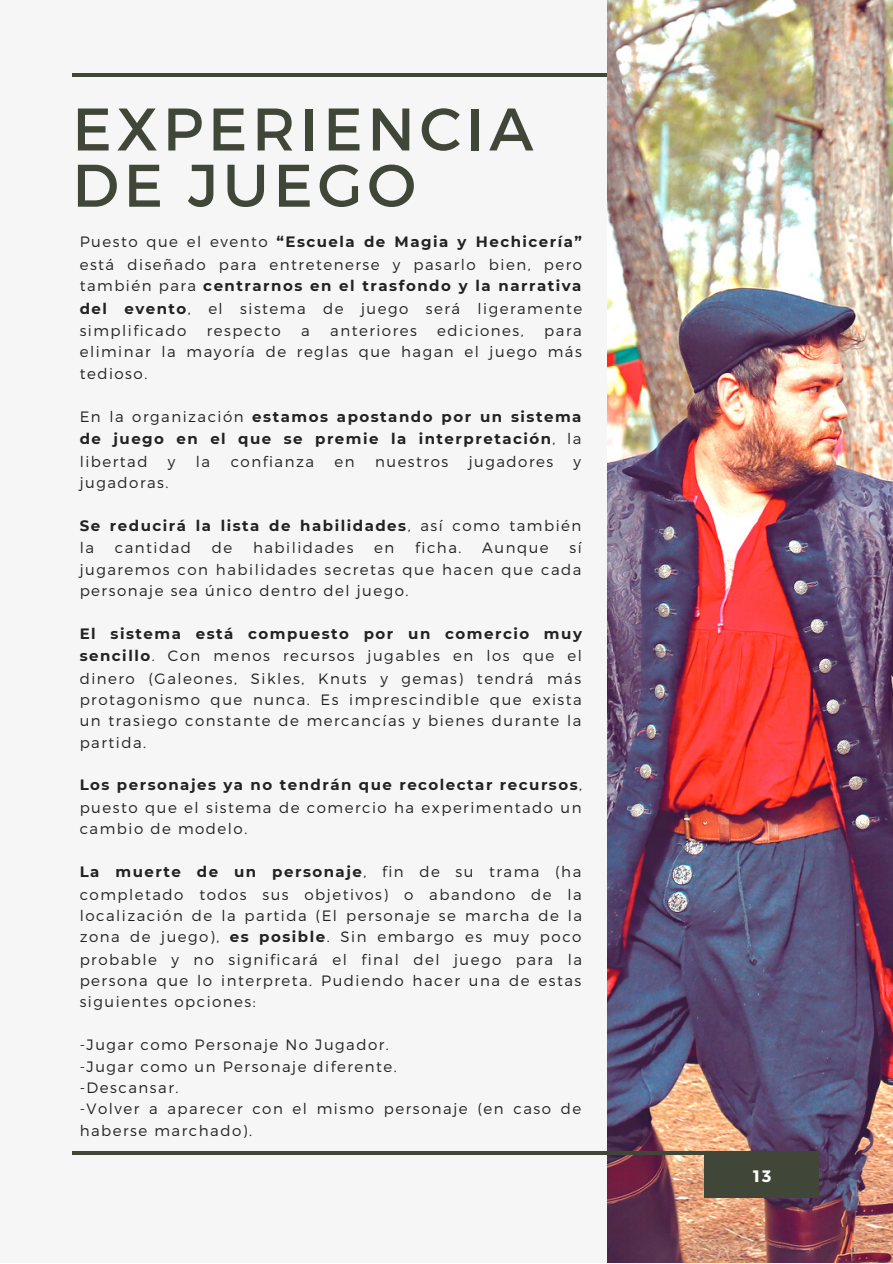
<style>
.page{position:relative;width:893px;height:1264px;background:#fff}
.page>*{position:absolute;margin:0;border:0;box-sizing:border-box;transform-origin:0 0}
.t1{font:60px/56.2px "Montserrat";letter-spacing:.08em;color:#404738}
.t2{font:700 16.5px "Montserrat";color:#fff}
.t3{font:300 15px/21.8px "Montserrat";letter-spacing:.1em;color:#222;text-align:justify}
.t4{font:700 15px/22.5px "Montserrat";letter-spacing:.1em;color:#222;text-align:justify}
.s1{font-weight:700}
.s2{font-weight:300}
</style>
<div class="page">
<div style="left:0;top:0;width:892px;height:1262px;background:#f6f6f6"></div>
<hr style="left:72px;top:73px;width:747px;height:4px;background:#404738">
<img style="left:607px;top:0;width:285px;height:1262px">
<div style="left:704px;top:1151px;width:114px;height:46px;background:#404738"></div>
<hr style="left:72px;top:1151px;width:747px;height:3px;background:#404738">
<h1 class="t1" style="left:72px;top:98px;width:462px">EXPERIENCIA<br>DE JUEGO</h1>
<p class="t3" style="left:80px;top:230px;width:504px;line-height:22.2px">Puesto que el evento <span class="s1">“Escuela de Magia y Hechicería” </span>está diseñado para entretenerse y pasarlo bien, pero también para <span class="s1">centrarnos en el trasfondo y la narrativa del evento</span>, el sistema de juego será ligeramente simplificado</p>
<p class="t3" style="left:207px;top:319px;width:76px">respecto</p>
<p class="t3" style="left:301px;top:319px;width:10px">a</p>
<p class="t3" style="left:330px;top:319px;width:88px">anteriores</p>
<p class="t3" style="left:437px;top:319px;width:88px">ediciones,</p>
<p class="t3" style="left:80px;top:319px;width:503px;line-height:21.3px;text-indent:464px">para eliminar la mayoría de reglas que hagan el juego más tedioso.</p>
<p class="t4" style="left:80px;top:405px;width:503px"><span class="s2">En la organización</span> estamos apostando por un sistema de juego en el que se premie la interpretación<span class="s2">, la libertad</span></p>
<p class="t3" style="left:168px;top:449px;width:9px">y</p>
<p class="t3" style="left:196px;top:449px;width:16px">la</p>
<p class="t3" style="left:231px;top:449px;width:85px">confianza</p>
<p class="t3" style="left:334px;top:449px;width:22px">en</p>
<p class="t3" style="left:375px;top:449px;width:75px">nuestros</p>
<p class="t3" style="left:468px;top:449px;width:86px">jugadores</p>
<p class="t3" style="left:573px;top:449px;width:9px">y</p>
<p class="t3" style="left:80px;top:471px;width:90px">jugadoras.</p>
<p class="t4" style="left:80px;top:514px;width:503px">Se reducirá la lista de habilidades<span class="s2">, así como también la</span></p>
<p class="t3" style="left:80px;top:536px;width:503px;line-height:21.3px;text-indent:490px">sí jugaremos con habilidades secretas que hacen que cada personaje sea único dentro del juego.</p>
<p class="t3" style="left:80px;top:621px;width:504px"><span class="s1">El sistema está compuesto por un comercio muy sencillo</span>. Con menos recursos jugables en los que el dinero (Galeones, Sikles, Knuts y gemas) tendrá más protagonismo que nunca. Es imprescindible que exista un trasiego constante de mercancías y bienes durante la partida.</p>
<p class="t3" style="left:80px;top:773px;width:504px"><span class="s1">Los personajes ya no tendrán que recolectar recursos</span>, puesto que el sistema de comercio ha experimentado un cambio de modelo.</p>
<p class="t3" style="left:80px;top:860px;width:504px"><span class="s1">La muerte de un personaje</span>, fin de su trama (ha completado todos sus objetivos) o abandono de la localización de la partida (El personaje se marcha de la zona de juego), <span class="s1">es posible</span>. Sin embargo es muy poco probable y no significará el final del juego para la persona que lo interpreta. Pudiendo hacer una de estas siguientes opciones:</p>
<p class="t3" style="left:80px;top:1033px;width:503px;line-height:21.3px;text-align:left">-Jugar como Personaje No Jugador.<br>-Jugar como un Personaje diferente.<br>-Descansar.<br>-Volver a aparecer con el mismo personaje (en caso de haberse marchado).</p>
<p class="t3" style="left:115px;top:536px;width:78px">cantidad</p>
<p class="t3" style="left:212px;top:536px;width:22px">de</p>
<p class="t3" style="left:253px;top:536px;width:102px">habilidades</p>
<p class="t3" style="left:374px;top:536px;width:22px">en</p>
<p class="t3" style="left:415px;top:536px;width:48px">ficha.</p>
<p class="t3" style="left:482px;top:536px;width:68px">Aunque</p>
<p class="t2" style="left:753px;top:1165px;width:20px">13</p>
</div>
